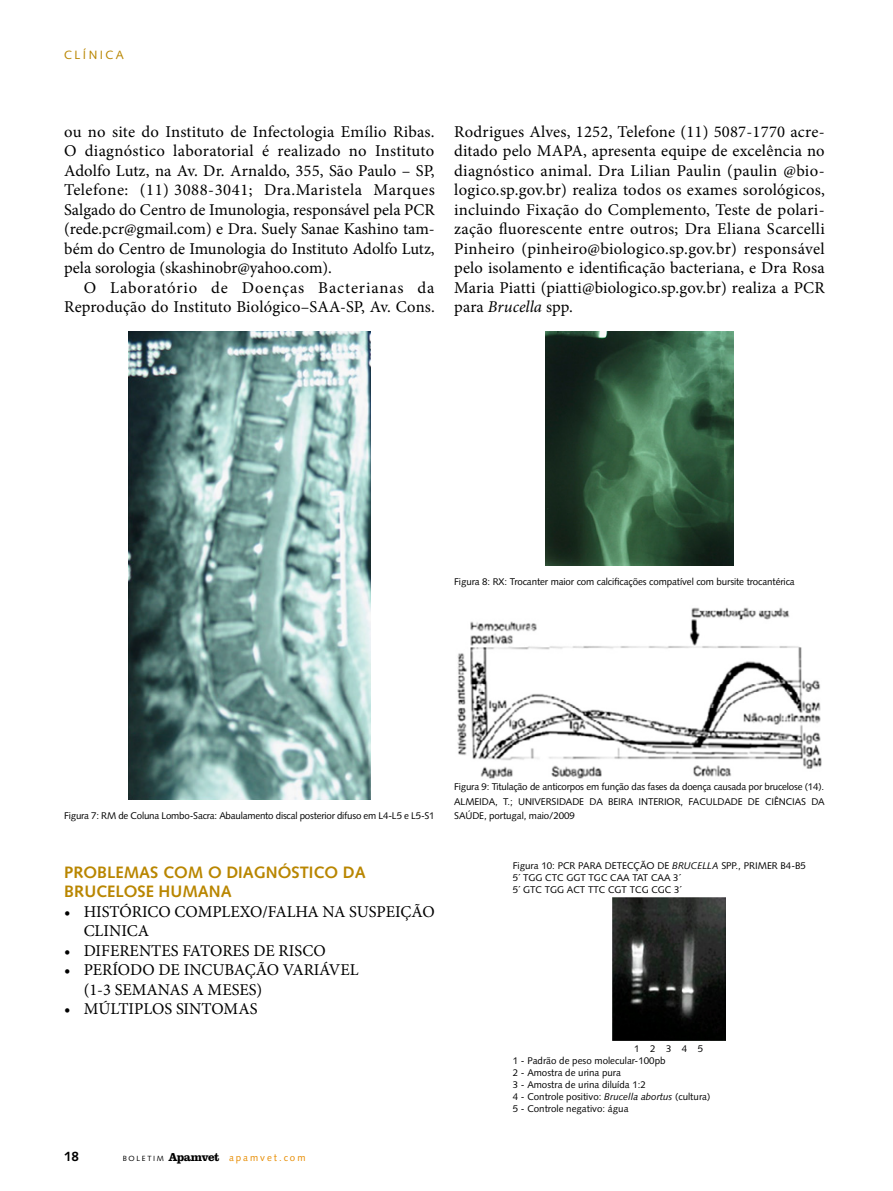
<style>
.page{position:relative;width:893px;height:1191px;background:#fff}
.page>*{position:absolute;margin:0;border:0;box-sizing:border-box;transform-origin:0 0}
.t1{font:16.5px/19.5px "Minion Pro";color:#000;text-align:justify}
.t2{font:700 16.5px/19.5px "Syntax LT Std";color:#b98600}
.t3{font:700 13.5px "Syntax LT Std";color:#000}
.t4{font:12px "Syntax LT Std";letter-spacing:.2em;color:#b98600}
.t5{font:9.75px/12px "Syntax LT Std";letter-spacing:-.01em;color:#000}
.t6{font:9.75px "Syntax LT Std";letter-spacing:.2em;color:#e78c00}
.s1{font-style:italic}
.s2{font-size:7.5px;color:#000}
.s3{font-family:"Clarendon LT Std";font-weight:700;font-size:12px;color:#000}
</style>
<div class="page">
<img style="left:612px;top:897px;width:113px;height:143px">
<img style="left:457px;top:607px;width:365px;height:172px">
<img style="left:546px;top:332px;width:187px;height:234px">
<img style="left:128px;top:332px;width:243px;height:468px">
<p class="t4" style="left:64px;top:47px;width:52px">CLÍNICA</p>
<p class="t1" style="left:64px;top:122px;width:372px">ou no site do Instituto de Infectologia Emílio Ribas.<br>O diagnóstico laboratorial é realizado no Instituto Adolfo Lutz, na Av. Dr. Arnaldo, 355, São Paulo – SP, Telefone: (11) 3088-3041; Dra.Maristela Marques Salgado do Centro de Imunologia, responsável pela PCR (rede.pcr@gmail.com) e Dra. Suely Sanae Kashino tam&shy;bém do Centro de Imunologia do Instituto Adolfo Lutz, pela sorologia (skashinobr@yahoo.com).</p>
<p class="t1" style="left:64px;top:278px;width:372px;text-align:right">O Laboratório de Doenças Bacterianas da<br>Reprodução do Instituto Biológico–SAA-SP, Av. Cons.</p>
<p class="t1" style="left:454px;top:122px;width:372px">Rodrigues Alves, 1252, Telefone (11) 5087-1770 acre&shy;ditado pelo MAPA, apresenta equipe de excelência no diagnóstico animal. Dra Lilian Paulin (paulin @bio&shy;logico.sp.gov.br) realiza todos os exames sorológicos, incluindo Fixação do Complemento, Teste de polari&shy;zação fluorescente entre outros; Dra Eliana Scarcelli Pinheiro (pinheiro@biologico.sp.gov.br) responsável pelo isolamento e identificação bacteriana, e Dra Rosa Maria Piatti (piatti@biologico.sp.gov.br) realiza a PCR para <span class="s1">Brucella</span> spp.</p>
<p class="t5" style="left:454px;top:576px;width:342px">Figura 8: RX: Trocanter maior com calcificações compatível com bursite trocantérica</p>
<p class="t5" style="left:64px;top:810px;width:372px">Figura 7: RM de Coluna Lombo-Sacra: Abaulamento discal posterior difuso em L4-L5 e L5-S1</p>
<p class="t2" style="left:64px;top:862px;width:303px">PROBLEMAS COM O DIAGNÓSTICO DA<br>BRUCELOSE HUMANA</p>
<p class="t1" style="left:84px;top:902px;width:353px;text-indent:-20px">• HISTÓRICO COMPLEXO/FALHA NA SUSPEIÇÃO<br>CLINICA</p>
<p class="t1" style="left:64px;top:941px;width:263px">• DIFERENTES FATORES DE RISCO</p>
<p class="t1" style="left:84px;top:960px;width:276px;text-indent:-20px">• PERÍODO DE INCUBAÇÃO VARIÁVEL (1-3 SEMANAS A MESES)</p>
<p class="t1" style="left:64px;top:999px;width:195px">• MÚLTIPLOS SINTOMAS</p>
<p class="t3" style="left:64px;top:1148px;width:16px">18</p>
<p class="t6" style="left:123px;top:1151px;width:184px"><span class="s2">BOLETIM</span> <span class="s3">Apamvet</span> apamvet.com</p>
<p class="t5" style="left:454px;top:779px;width:371px;line-height:14.7px">Figura 9: Titulação de anticorpos em função das fases da doença causada por brucelose (14).<br>ALMEIDA, T.; UNIVERSIDAD</p>
<p class="t5" style="left:579px;top:795px;width:18px">E DA</p>
<p class="t5" style="left:608px;top:795px;width:117px">BEIRA INTERIOR, FACULDAD</p>
<p class="t5" style="left:738px;top:795px;width:81px">E DE CIÊNCIAS DA</p>
<p class="t5" style="left:454px;top:810px;width:122px">SAÚDE, portugal, maio/2009</p>
<p class="t5" style="left:513px;top:860px;width:78px">Figura 10: PCR PARA</p>
<p class="t5" style="left:605px;top:860px;width:30px">DETECÇÃ</p>
<p class="t5" style="left:647px;top:860px;width:161px">O DE <span class="s1">BRUCELLA</span> SPP., PRIMER B4-B5</p>
<p class="t5" style="left:513px;top:872px;width:18px">5´ TGG</p>
<p class="t5" style="left:545px;top:872px;width:7px">CTC</p>
<p class="t5" style="left:566px;top:872px;width:8px">GGT</p>
<p class="t5" style="left:589px;top:872px;width:8px">TGC</p>
<p class="t5" style="left:610px;top:872px;width:8px">CAA</p>
<p class="t5" style="left:632px;top:872px;width:7px">TAT</p>
<p class="t5" style="left:651px;top:872px;width:8px">CAA</p>
<p class="t5" style="left:673px;top:872px;width:9px">3´</p>
<p class="t5" style="left:513px;top:884px;width:18px">5´ GTC</p>
<p class="t5" style="left:545px;top:884px;width:8px">TGG</p>
<p class="t5" style="left:567px;top:884px;width:8px">ACT</p>
<p class="t5" style="left:588px;top:884px;width:7px">TTC</p>
<p class="t5" style="left:608px;top:884px;width:8px">CGT</p>
<p class="t5" style="left:630px;top:884px;width:8px">TCG</p>
<p class="t5" style="left:651px;top:884px;width:8px">CGC</p>
<p class="t5" style="left:674px;top:884px;width:9px">3´</p>
<p class="t5" style="left:513px;top:1042px;width:199px;text-indent:122px">12345<br>1 - Padrão de peso molecular-100pb<br>2 - Amostra de urina pura<br>3 - Amostra de urina diluída 1:2<br>4 - Controle positivo: <span class="s1">Brucella abortus</span> (cultura)<br>5 - Controle negativo: água</p>
</div>
